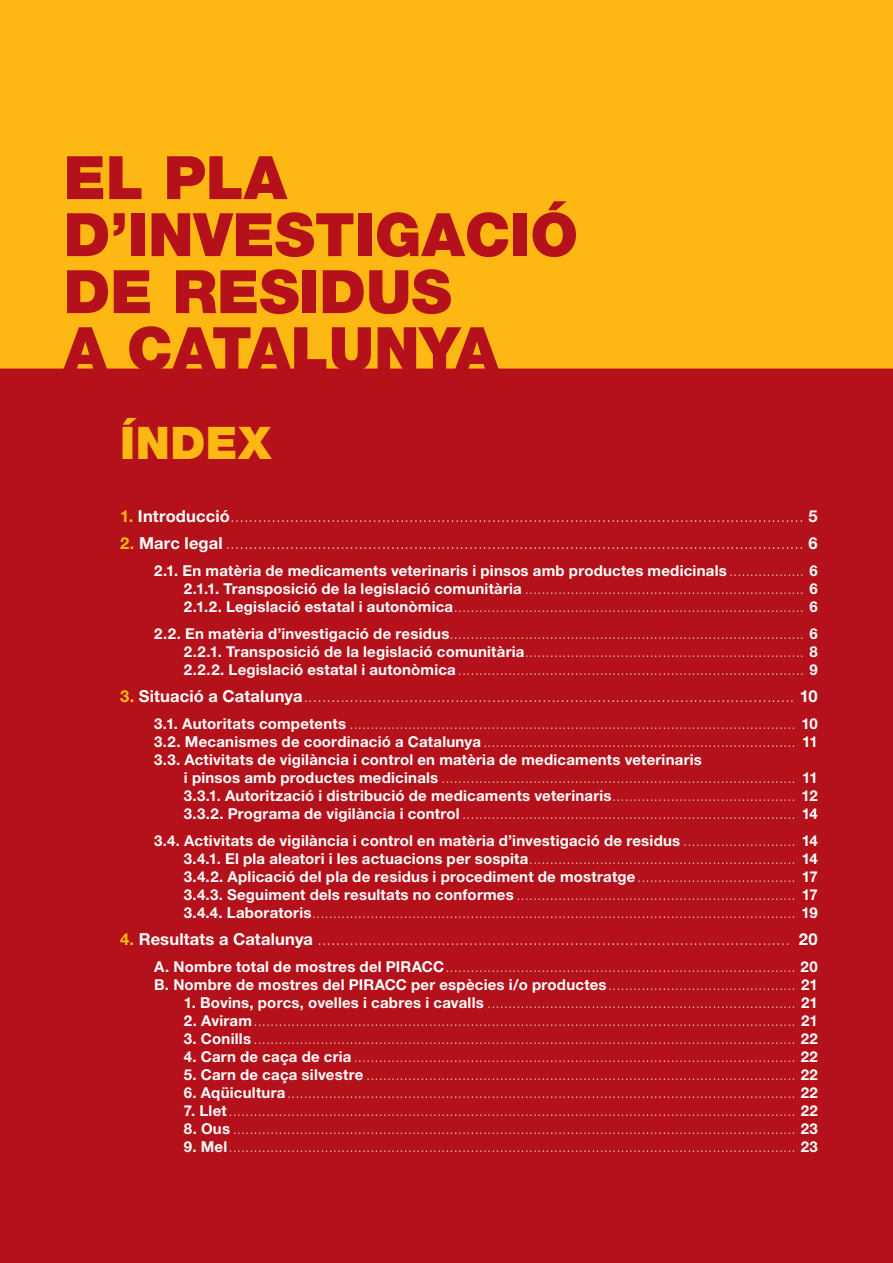
<style>
.page{position:relative;width:893px;height:1263px;background:#fff}
.page>*{position:absolute;margin:0;border:0;box-sizing:border-box;transform-origin:0 0}
.t1{font:900 60px/57px "Helvetica Neue";color:#b5111a}
.t2{font:900 45px "Helvetica Neue";letter-spacing:.015em;color:#fdb813}
.t3{font:100 16.5px "Helvetica Neue";color:#fff}
.t4{font:100 15px/18px "Helvetica Neue";color:#fff;text-align:justify}
.t5{font:700 15px "Helvetica Neue";letter-spacing:.015em;color:#fff}
.s1{font-weight:700;color:#fdb813}
.s2{font-weight:700}
.s3{font-weight:100}
</style>
<div class="page">
<div style="left:0;top:0;width:893px;height:369px;background:#fdb813"></div>
<div style="left:0;top:369px;width:893px;height:894px;background:#b5111a"></div>
<p class="t1" style="left:64px;top:154px;width:516px">EL PLA<br>D’INVESTIGACIÓ<br>DE RESIDUS<br>A CATALUNYA</p>
<p class="t2" style="left:120px;top:427px;width:153px">ÍNDEX</p>
<p class="t3" style="left:120px;top:510px;width:699px"><span class="s1">1.</span> <span class="s2">Introducció</span>............................................................................................................................. <span class="s2">5</span></p>
<p class="t3" style="left:120px;top:537px;width:699px"><span class="s1">2.</span> <span class="s2">Marc legal</span> .............................................................................................................................. <span class="s2">6</span></p>
<p class="t4" style="left:184px;top:563px;width:635px;text-indent:-30px"><span class="s2">2.1. En matèria de medicaments veterinaris i pinsos amb productes medicinals</span> .................. <span class="s2">6<br>2.1.1. Transposició de la legislació comunitària</span> ................................................................... <span class="s2">6<br>2.1.2. Legislació estatal i autonòmica</span> .................................................................................... <span class="s2">6</span></p>
<p class="t4" style="left:184px;top:626px;width:635px;text-indent:-30px"><span class="s2">2.2. En matèria d’investigació de residus</span>..................................................................................... <span class="s2">6<br>2.2.1. Transposició de la legislació comunitària</span>................................................................... <span class="s2">8<br>2.2.2. Legislació estatal i autonòmica</span> ................................................................................... <span class="s2">9</span></p>
<p class="t3" style="left:120px;top:690px;width:699px"><span class="s1">3.</span> <span class="s2">Situació a Catalunya</span> ........................................................................................................... <span class="s2">10</span></p>
<p class="t4" style="left:154px;top:716px;width:665px"><span class="s2">3.1. Autoritats competents</span> ........................................................................................................... <span class="s2">10</span></p>
<p class="t4" style="left:154px;top:734px;width:665px"><span class="s2">3.2. Mecanismes de coordinació a Catalunya</span> ........................................................................... <span class="s2">11</span></p>
<p class="t5" style="left:154px;top:754px;width:549px">3.3. Activitats de vigilància i control en matèria de medicaments veterinaris</p>
<p class="t4" style="left:184px;top:770px;width:635px"><span class="s2">i pinsos amb productes medicinals</span> ..................................................................................... <span class="s2">11</span></p>
<p class="t5" style="left:184px;top:790px;width:635px">3.3.1. Autorització i distribució de medicaments veterinaris <span class="s3">............................................</span> 12</p>
<p class="t4" style="left:184px;top:806px;width:635px"><span class="s2">3.3.2. Programa de vigilància i control</span> ................................................................................ <span class="s2">14</span></p>
<p class="t4" style="left:184px;top:833px;width:635px;text-indent:-30px"><span class="s2">3.4. Activitats de vigilància i control en matèria d’investigació de residus</span> ........................... <span class="s2">14<br>3.4.1. El pla aleatori i les actuacions per sospita</span>................................................................ <span class="s2">14<br>3.4.2. Aplicació del pla de residus i procediment de mostratge</span> ...................................... <span class="s2">17<br>3.4.3. Seguiment dels resultats no conformes</span> ................................................................... <span class="s2">17<br>3.4.4. Laboratoris</span>.................................................................................................................... <span class="s2">19</span></p>
<p class="t3" style="left:120px;top:933px;width:699px"><span class="s1">4.</span> <span class="s2">Resultats a Catalunya</span> ....................................................................................................... <span class="s2">20</span></p>
<p class="t4" style="left:154px;top:959px;width:665px"><span class="s2">A. Nombre total de mostres del PIRACC</span> .................................................................................... <span class="s2">20<br>B. Nombre de mostres del PIRACC per espècies i/o productes</span> ............................................. <span class="s2">21</span></p>
<p class="t4" style="left:184px;top:995px;width:635px"><span class="s2">1. Bovins, porcs, ovelles i cabres i cavalls</span> .......................................................................... <span class="s2">21</span></p>
<p class="t4" style="left:184px;top:1013px;width:635px"><span class="s2">2. Aviram</span> .................................................................................................................................. <span class="s2">21</span></p>
<p class="t4" style="left:184px;top:1031px;width:635px"><span class="s2">3. Conills</span> .................................................................................................................................. <span class="s2">22</span></p>
<p class="t4" style="left:184px;top:1049px;width:635px"><span class="s2">4. Carn de caça de cria</span> .......................................................................................................... <span class="s2">22</span></p>
<p class="t4" style="left:184px;top:1067px;width:635px"><span class="s2">5. Carn de caça silvestre</span> ....................................................................................................... <span class="s2">22</span></p>
<p class="t4" style="left:184px;top:1085px;width:635px"><span class="s2">6. Aqüicultura</span> .......................................................................................................................... <span class="s2">22</span></p>
<p class="t4" style="left:184px;top:1103px;width:635px"><span class="s2">7. Llet</span> ........................................................................................................................................ <span class="s2">22</span></p>
<p class="t4" style="left:184px;top:1121px;width:635px"><span class="s2">8. Ous</span> ....................................................................................................................................... <span class="s2">23</span></p>
<p class="t4" style="left:184px;top:1139px;width:635px"><span class="s2">9. Mel</span> ........................................................................................................................................ <span class="s2">23</span></p>
</div>
